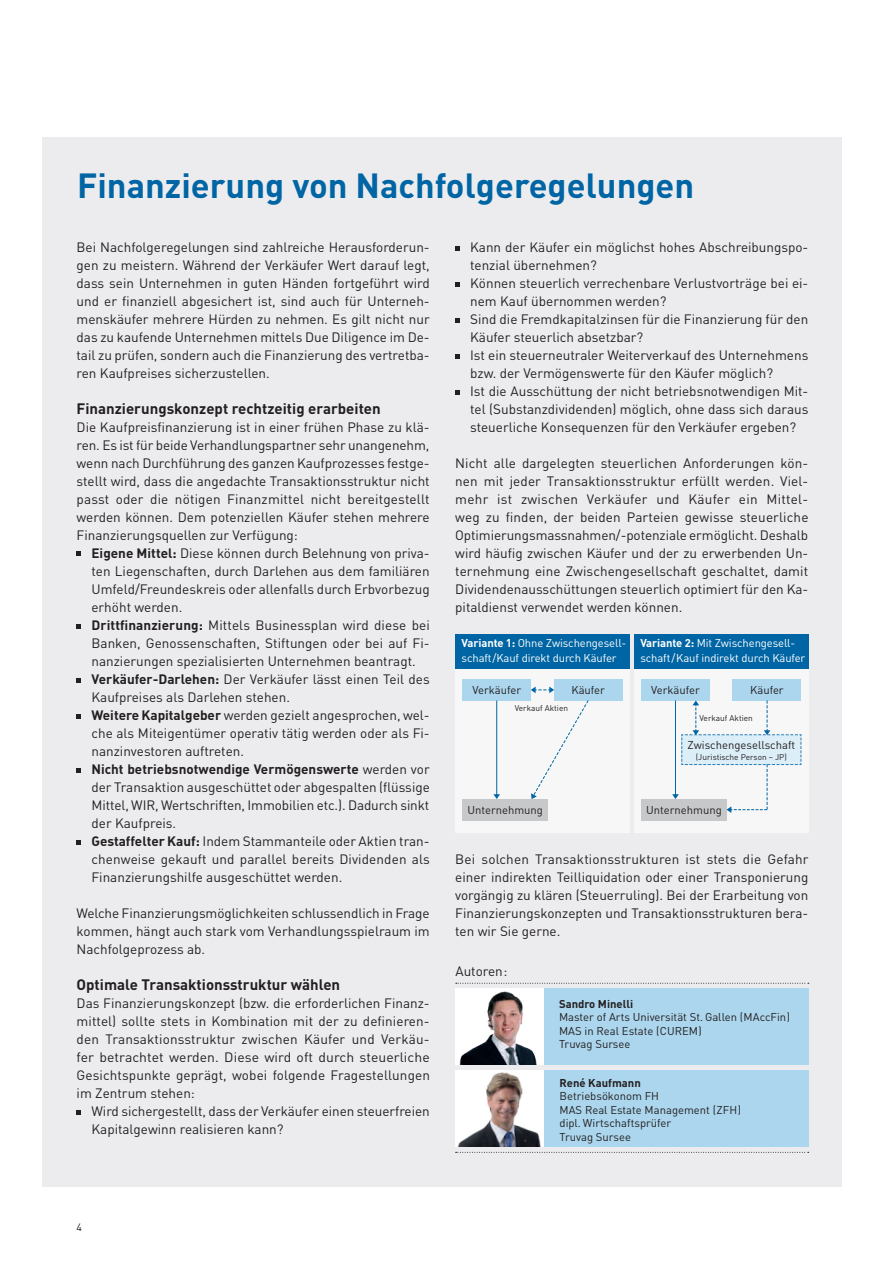
<style>
.page{position:relative;width:885px;height:1263px;background:#fff}
.page>*{position:absolute;margin:0;border:0;box-sizing:border-box;transform-origin:0 0}
.t1{font:700 34.5px "DIN";color:#0065a4}
.Lauftext{font:700 15px "DIN";color:#231f20}
.Lauftext-2{font:13.5px/18px "DIN";color:#231f20;text-align:justify}
.Subtitel{font:11.25px "DIN";color:#231f20}
.Subtitel-2{font:11.25px/15px "DIN";letter-spacing:-.01em;color:#fff}
.t2{font:700 11.25px "DIN";color:#231f20}
.t3{font:10.5px "DIN";color:#231f20}
.Subtitel-3{font:8.25px "DIN";color:#231f20}
.s1{font-weight:700}
</style>
<div class="page">
<div style="left:43px;top:137px;width:799px;height:1049px;background:#ececee"></div>
<svg style="left:77px;top:552px;width:4px;height:4px"></svg>
<svg style="left:77px;top:624px;width:4px;height:4px"></svg>
<svg style="left:77px;top:678px;width:4px;height:4px"></svg>
<svg style="left:77px;top:714px;width:4px;height:4px"></svg>
<svg style="left:77px;top:768px;width:4px;height:4px"></svg>
<svg style="left:77px;top:840px;width:4px;height:4px"></svg>
<svg style="left:77px;top:1110px;width:4px;height:4px"></svg>
<div style="left:544px;top:1070px;width:264px;height:77px;background:#abd6ed"></div>
<svg style="left:455px;top:1152px;width:353px;height:1px"></svg>
<div style="left:544px;top:988px;width:264px;height:77px;background:#abd6ed"></div>
<svg style="left:456px;top:983px;width:352px;height:1px"></svg>
<img style="left:456px;top:1070px;width:88px;height:76px">
<img style="left:457px;top:988px;width:87px;height:77px">
<svg style="left:455px;top:246px;width:4px;height:4px"></svg>
<svg style="left:455px;top:282px;width:4px;height:4px"></svg>
<svg style="left:455px;top:318px;width:4px;height:4px"></svg>
<svg style="left:455px;top:354px;width:4px;height:4px"></svg>
<svg style="left:455px;top:390px;width:4px;height:4px"></svg>
<div style="left:455px;top:634px;width:174px;height:199px;background:#f7f7f8"></div>
<div style="left:634px;top:634px;width:174px;height:199px;background:#f7f7f8"></div>
<div style="left:455px;top:634px;width:174px;height:34px;background:#0065a4"></div>
<div style="left:634px;top:634px;width:174px;height:34px;background:#0065a4"></div>
<div style="left:462px;top:679px;width:68px;height:21px;background:#abd6ed"></div>
<div style="left:462px;top:799px;width:85px;height:21px;background:#c7c8ca"></div>
<div style="left:641px;top:679px;width:68px;height:21px;background:#abd6ed"></div>
<div style="left:641px;top:799px;width:85px;height:21px;background:#c7c8ca"></div>
<div style="left:554px;top:679px;width:68px;height:21px;background:#abd6ed"></div>
<div style="left:732px;top:679px;width:68px;height:21px;background:#abd6ed"></div>
<svg style="left:530px;top:686px;width:24px;height:7px"></svg>
<svg style="left:493px;top:794px;width:7px;height:5px"></svg>
<hr style="left:496px;top:700px;width:1px;height:96px;background:#0065a4">
<svg style="left:531px;top:700px;width:58px;height:99px"></svg>
<svg style="left:672px;top:700px;width:129px;height:113px"></svg>
<p class="t1" style="left:77px;top:163px;width:618px">Finanzierung von Nachfolgeregelungen</p>
<p class="Lauftext-2" style="left:77px;top:238px;width:354px">Bei Nachfolgeregelungen sind zahlreiche Herausforderun&shy;gen zu meistern. Während der Verkäufer Wert darauf legt, dass sein Unternehmen in guten Händen fortgeführt wird und er finanziell abgesichert ist, sind auch für Unterneh&shy;menskäufer mehrere Hürden zu nehmen. Es gilt nicht nur das zu kaufende Unternehmen mittels Due Diligence im De&shy;tail zu prüfen, sondern auch die Finanzierung des vertretba&shy;ren Kaufpreises sicherzustellen.</p>
<p class="Lauftext" style="left:77px;top:399px;width:305px">Finanzierungskonzept rechtzeitig erarbeiten</p>
<p class="Lauftext-2" style="left:77px;top:418px;width:354px">Die Kaufpreisfinanzierung ist in einer frühen Phase zu klä&shy;ren. Es ist für beide Verhandlungspartner sehr unangenehm, wenn nach Durchführung des ganzen Kaufprozesses festge&shy;stellt wird, dass die angedachte Transaktionsstruktur nicht passt oder die nötigen Finanzmittel nicht bereitgestellt werden können. Dem potenziellen Käufer stehen mehrere Finanzierungsquellen zur Verfügung:</p>
<p class="Lauftext-2" style="left:91px;top:544px;width:340px"><span class="s1">Eigene Mittel:</span> Diese können durch Belehnung von priva&shy;ten Liegenschaften, durch Darlehen aus dem familiären Umfeld/Freundeskreis oder allenfalls durch Erbvorbezug erhöht werden.</p>
<p class="Lauftext-2" style="left:91px;top:616px;width:340px"><span class="s1">Drittfinanzierung:</span> Mittels Businessplan wird diese bei Banken, Genossenschaften, Stiftungen oder bei auf Fi&shy;nanzierungen spezialisierten Unternehmen beantragt.</p>
<p class="Lauftext-2" style="left:91px;top:670px;width:340px"><span class="s1">Verkäufer-Darlehen:</span> Der Verkäufer lässt einen Teil des<br>Kaufpreises als Darlehen stehen.</p>
<p class="Lauftext-2" style="left:91px;top:706px;width:340px"><span class="s1">Weitere Kapitalgeber</span> werden gezielt angesprochen, wel&shy;che als Miteigentümer operativ tätig werden oder als Fi&shy;nanzinvestoren auftreten.</p>
<p class="Lauftext-2" style="left:91px;top:760px;width:340px"><span class="s1">Nicht betriebsnotwendige Vermögenswerte</span> werden vor der Transaktion ausgeschüttet oder abgespalten (flüssige Mittel, WIR, Wertschriften, Immobilien etc.). Dadurch sinkt der Kaufpreis.</p>
<p class="Lauftext-2" style="left:91px;top:832px;width:340px"><span class="s1">Gestaffelter Kauf:</span> Indem Stammanteile oder Aktien tran&shy;chenweise gekauft und parallel bereits Dividenden als Finanzierungshilfe ausgeschüttet werden.</p>
<p class="Lauftext-2" style="left:77px;top:904px;width:354px">Welche Finanzierungsmöglichkeiten schlussendlich in Frage kommen, hängt auch stark vom Verhandlungsspielraum im Nachfolgeprozess ab.</p>
<p class="Lauftext" style="left:77px;top:975px;width:265px">Optimale Transaktionsstruktur wählen</p>
<p class="Lauftext-2" style="left:77px;top:994px;width:355px">Das Finanzierungskonzept (bzw. die erforderlichen Finanz&shy;mittel) sollte stets in Kombination mit der zu definieren&shy;den Transaktionsstruktur zwischen Käufer und Verkäu&shy;fer betrachtet werden. Diese wird oft durch steuerliche Gesichtspunkte geprägt, wobei folgende Fragestellungen im Zentrum stehen:</p>
<p class="Lauftext-2" style="left:91px;top:1102px;width:340px">Wird sichergestellt, dass der Verkäufer einen steuerfreien<br>Kapitalgewinn realisieren kann?</p>
<p class="Lauftext-2" style="left:470px;top:238px;width:340px">Kann der Käufer ein möglichst hohes Abschreibungspo&shy;tenzial übernehmen?</p>
<p class="Lauftext-2" style="left:470px;top:274px;width:340px">Können steuerlich verrechenbare Verlustvorträge bei ei&shy;nem Kauf übernommen werden?</p>
<p class="Lauftext-2" style="left:470px;top:310px;width:340px">Sind die Fremdkapitalzinsen für die Finanzierung für den<br>Käufer steuerlich absetzbar?</p>
<p class="Lauftext-2" style="left:470px;top:346px;width:340px">Ist ein steuerneutraler Weiterverkauf des Unternehmens bzw. der Vermögenswerte für den Käufer möglich?</p>
<p class="Lauftext-2" style="left:470px;top:382px;width:340px">Ist die Ausschüttung der nicht betriebsnotwendigen Mit&shy;tel (Substanzdividenden) möglich, ohne dass sich daraus steuerliche Konsequenzen für den Verkäufer ergeben?</p>
<p class="Lauftext-2" style="left:455px;top:454px;width:355px">Nicht alle dargelegten steuerlichen Anforderungen kön&shy;nen mit jeder Transaktionsstruktur erfüllt werden. Viel&shy;mehr ist zwischen Verkäufer und Käufer ein Mittel&shy;weg zu finden, der beiden Parteien gewisse steuerliche Optimierungsmassnahmen/-potenziale ermöglicht. Deshalb wird häufig zwischen Käufer und der zu erwerbenden Un&shy;ternehmung eine Zwischengesellschaft geschaltet, damit Dividendenausschüttungen steuerlich optimiert für den Ka&shy;pitaldienst verwendet werden können.</p>
<p class="Subtitel-2" style="left:461px;top:635px;width:166px"><span class="s1">Variante 1:</span> Ohne Zwischengesell&shy;schaft/Kauf direkt durch Käufer</p>
<p class="Subtitel-2" style="left:640px;top:635px;width:166px"><span class="s1">Variante 2:</span> Mit Zwischengesell&shy;schaft/Kauf indirekt durch Käufer</p>
<p class="Subtitel" style="left:472px;top:683px;width:50px">Verkäufer</p>
<p class="Subtitel" style="left:571px;top:683px;width:35px">Käufer</p>
<p class="Subtitel" style="left:651px;top:683px;width:50px">Verkäufer</p>
<p class="Subtitel" style="left:750px;top:683px;width:35px">Käufer</p>
<p class="Subtitel-3" style="left:514px;top:702px;width:55px">Verkauf Aktien</p>
<p class="Subtitel" style="left:467px;top:803px;width:77px">Unternehmung</p>
<p class="Subtitel-3" style="left:699px;top:713px;width:55px">Verkauf Aktien</p>
<p class="Subtitel" style="left:687px;top:737px;width:109px">Zwischengesellschaft</p>
<p class="Subtitel-3" style="left:695px;top:752px;width:93px">(Juristische Person – JP)</p>
<p class="Subtitel" style="left:646px;top:803px;width:77px">Unternehmung</p>
<p class="Lauftext-2" style="left:455px;top:850px;width:355px">Bei solchen Transaktionsstrukturen ist stets die Gefahr einer indirekten Teilliquidation oder einer Transponierung vorgängig zu klären (Steuerruling). Bei der Erarbeitung von Finanzierungskonzepten und Transaktionsstrukturen bera&shy;ten wir Sie gerne.</p>
<p class="Lauftext-2" style="left:455px;top:962px;width:53px">Autoren:</p>
<p class="t2" style="left:559px;top:996px;width:76px">Sandro Minelli</p>
<p class="Subtitel" style="left:559px;top:1010px;width:232px">Master of Arts Universität St. Gallen (MAccFin)</p>
<p class="Subtitel" style="left:559px;top:1024px;width:144px">MAS in Real Estate (CUREM)</p>
<p class="Subtitel" style="left:559px;top:1037px;width:73px">Truvag Sursee</p>
<p class="t2" style="left:559px;top:1075px;width:83px">René Kaufmann</p>
<p class="Subtitel" style="left:559px;top:1089px;width:101px">Betriebsökonom FH</p>
<p class="Subtitel" style="left:559px;top:1103px;width:183px">MAS Real Estate Management (ZFH)</p>
<p class="Subtitel" style="left:559px;top:1116px;width:113px">dipl. Wirtschaftsprüfer</p>
<p class="Subtitel" style="left:559px;top:1130px;width:73px">Truvag Sursee</p>
<p class="t3" style="left:77px;top:1220px;width:7px">4</p>
</div>
